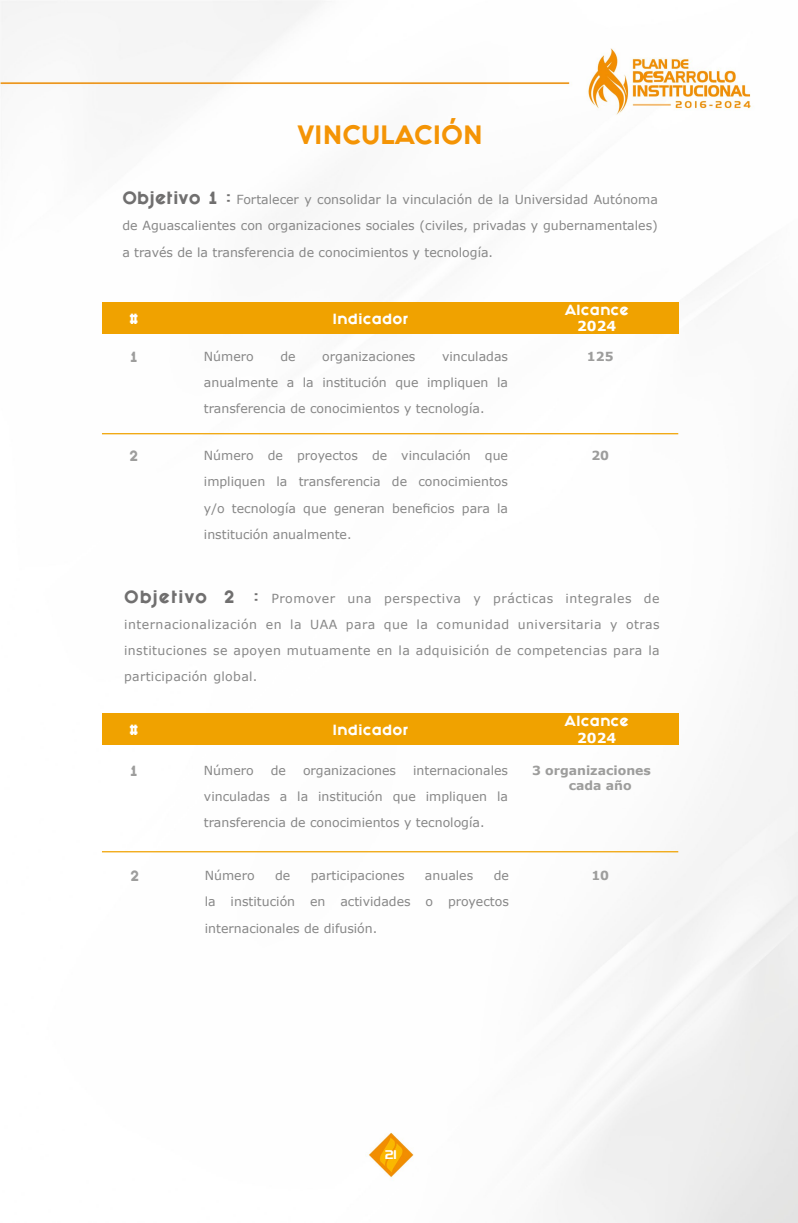
<style>
.page{position:relative;width:798px;height:1223px;background:#fff}
.page>*{position:absolute;margin:0;border:0;box-sizing:border-box;transform-origin:0 0}
.t1{font:800 22.5px "Fashion Fetish";color:#f49405}
.t2{font:800 15px "Fashion Fetish";letter-spacing:.045em;color:#706f6f}
.t3{font:700 13.75px "Verdana";color:#fff}
.t4{font:12.5px/26.2px "Verdana";color:#878787;text-align:justify}
.t5{font:800 12.5px "Fashion Fetish";color:#fff}
.t6{font:700 12.5px/15px "Verdana";color:#9d9d9c}
.t7{font:800 12.5px "Fashion Fetish";color:#9d9d9c}
.t8{font:12.5px "Hanzel Normal";color:#fff}
.s1{font-family:"Fashion Fetish";font-weight:800;font-size:15px;color:#706f6f}
</style>
<div class="page">
<img style="left:0;top:0;width:797px;height:1222px">
<div style="left:102px;top:302px;width:576px;height:31px;background:#f0a200"></div>
<div style="left:102px;top:713px;width:576px;height:31px;background:#f0a200"></div>
<hr style="left:102px;top:433px;width:576px;height:1px;background:#f0a200">
<hr style="left:102px;top:851px;width:576px;height:1px;background:#f0a200">
<h1 class="t1" style="left:297px;top:116px;width:187px">VINCULACIÓN</h1>
<p class="t4" style="left:122px;top:186px;width:537px"><span class="s1">Objetivo 1 :</span> Fortalecer y consolidar la vinculación de la Universidad Autónoma de Aguascalientes con organizaciones sociales (civiles, privadas y gubernamentales) a través de la transferencia de conocimientos y tecnología.</p>
<p class="t5" style="left:129px;top:308px;width:11px">#</p>
<p class="t5" style="left:332px;top:308px;width:77px">Indicador</p>
<p class="t5" style="left:564px;top:299px;width:66px">Alcance</p>
<p class="t3" style="left:577px;top:317px;width:41px">2024</p>
<p class="t4" style="left:204px;top:343px;width:51px">Número</p>
<p class="t4" style="left:280px;top:343px;width:17px">de</p>
<p class="t4" style="left:322px;top:343px;width:95px">organizaciones</p>
<p class="t4" style="left:204px;top:343px;width:305px;text-indent:238px">vinculadas anualmente a la institución que impliquen la transferencia de conocimientos y tecnología.</p>
<p class="t7" style="left:130px;top:346px;width:9px">1</p>
<p class="t6" style="left:586px;top:349px;width:28px">125</p>
<p class="t4" style="left:204px;top:442px;width:305px">Número de proyectos de vinculación que impliquen la transferencia de conocimientos y/o tecnología que generan beneficios para la institución anualmente.</p>
<p class="t7" style="left:130px;top:446px;width:10px">2</p>
<p class="t6" style="left:591px;top:448px;width:19px">20</p>
<p class="t2" style="left:124px;top:584px;width:112px">Objetivo 2</p>
<p class="t4" style="left:124px;top:585px;width:537px;text-indent:130px"><span class="s1">:</span> Promover una perspectiva y prácticas integrales de internacionalización en la UAA para que la comunidad universitaria y otras instituciones se apoyen mutuamente en la adquisición de competencias para la participación global.</p>
<p class="t5" style="left:129px;top:719px;width:11px">#</p>
<p class="t5" style="left:332px;top:719px;width:77px">Indicador</p>
<p class="t5" style="left:564px;top:711px;width:66px">Alcance</p>
<p class="t3" style="left:577px;top:728px;width:41px">2024</p>
<p class="t4" style="left:204px;top:757px;width:51px">Número</p>
<p class="t4" style="left:271px;top:757px;width:17px">de</p>
<p class="t4" style="left:303px;top:757px;width:95px">organizaciones</p>
<p class="t7" style="left:130px;top:760px;width:9px">1</p>
<p class="t6" style="left:568px;top:762px;width:84px;text-indent:-37px">3 organizaciones cada año</p>
<p class="t4" style="left:204px;top:757px;width:305px;text-indent:209px">internacionales vinculadas a la institución que impliquen la transferencia de conocimientos y tecnología.</p>
<p class="t4" style="left:205px;top:862px;width:51px">Número</p>
<p class="t4" style="left:275px;top:862px;width:17px">de</p>
<p class="t4" style="left:311px;top:862px;width:95px">participaciones</p>
<p class="t4" style="left:425px;top:862px;width:50px">anuales</p>
<p class="t7" style="left:130px;top:866px;width:10px">2</p>
<p class="t6" style="left:591px;top:868px;width:19px">10</p>
<p class="t4" style="left:205px;top:862px;width:305px;text-indent:289px">de la institución en actividades o proyectos internacionales de difusión.</p>
<p class="t8" style="left:385px;top:1147px;width:13px">21</p>
</div>
